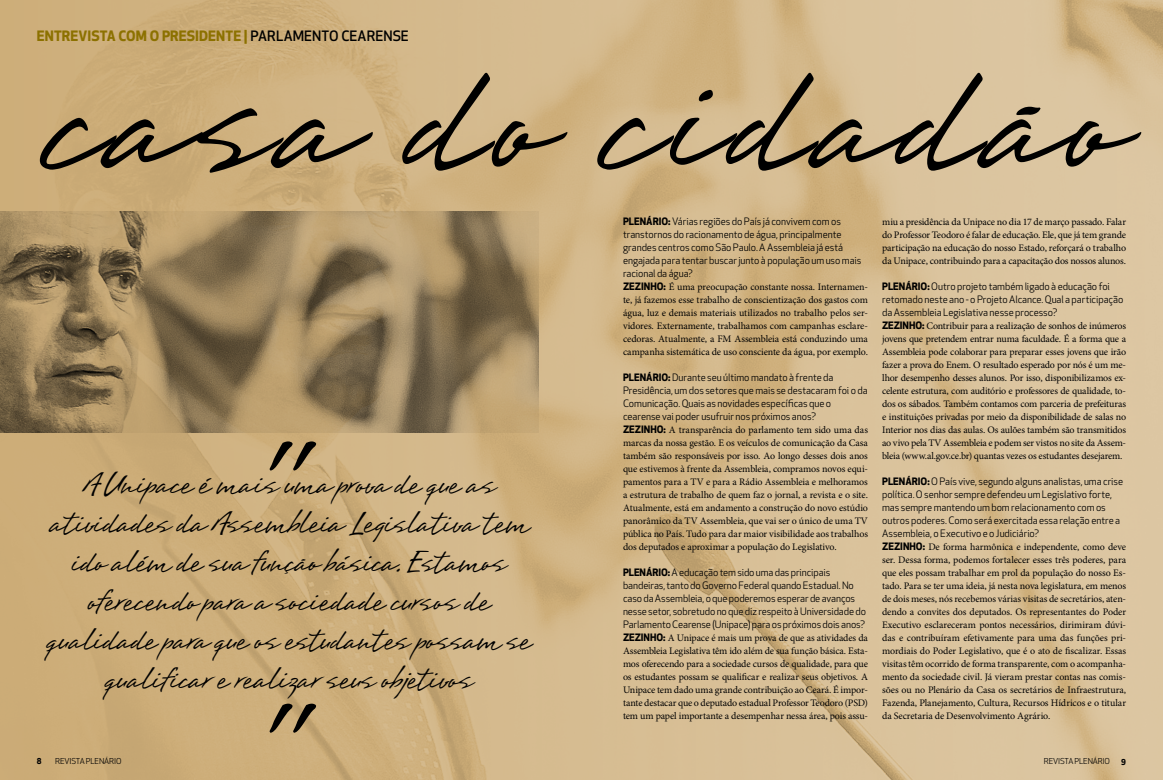
<style>
.page{position:relative;width:1163px;height:780px;background:#fff}
.page>*{position:absolute;margin:0;border:0;box-sizing:border-box;transform-origin:0 0}
.t1{font:203px/367px "Brisa";letter-spacing:.01em;color:#000}
.t2{font:38px/39px "Brisa";letter-spacing:-.03em;color:#000;text-align:center}
.t3{font:700 14px "Apex New";letter-spacing:.01em;color:#8c7100}
.t4{font:10px/13px "Minion Pro";letter-spacing:-.015em;color:#000;text-align:justify}
.t5{font:10px/13px "Apex New";letter-spacing:-.005em;color:#000}
.t6{font:8px "Apex New";letter-spacing:-.015em;color:#000}
.t7{font:700 8px "Apex New";color:#000}
.s1{font-weight:500;color:#000}
.s2{font-weight:700}
.s3{font-family:"Apex New";font-weight:700}
</style>
<div class="page">
<img style="left:0;top:0;width:1162px;height:780px">
<img style="left:0;top:211px;width:539px;height:221px">
<h3 class="t3" style="left:37px;top:26px;width:373px">ENTREVISTA COM O PRESIDENTE | <span class="s1">PARLAMENTO CEARENSE</span></h3>
<h1 class="t1" style="left:261px;top:-58px;width:858px;text-indent:-225px">casa do cidadão "</h1>
<p class="t5" style="left:623px;top:214px;width:240px"><span class="s2">PLENÁRIO:</span> Várias regiões do País já convivem com os transtornos do racionamento de água, principalmente grandes centros como São Paulo. A Assembleia já está engajada para tentar buscar junto à população um uso mais racional da água?</p>
<p class="t4" style="left:623px;top:280px;width:246px"><span class="s3">ZEZINHO:</span> É uma preocupação constante nossa. Internamen&shy;te, já fazemos esse trabalho de conscientização dos gastos com água, luz e demais materiais utilizados no trabalho pelos ser&shy;vidores. Externamente, trabalhamos com campanhas esclare&shy;cedoras. Atualmente, a FM Assembleia está conduzindo uma campanha sistemática de uso consciente da água, por exemplo.</p>
<p class="t5" style="left:623px;top:370px;width:246px"><span class="s2">PLENÁRIO:</span> Durante seu último mandato à frente da Presidência, um dos setores que mais se destacaram foi o da Comunicação. Quais as novidades específicas que o cearense vai poder usufruir nos próximos anos?</p>
<p class="t4" style="left:623px;top:423px;width:246px"><span class="s3">ZEZINHO:</span> A transparência do parlamento tem sido uma das marcas da nossa gestão. E os veículos de comunicação da Casa também são responsáveis por isso. Ao longo desses dois anos que estivemos à frente da Assembleia, compramos novos equi&shy;pamentos para a TV e para a Rádio Assembleia e melhoramos a estrutura de trabalho de quem faz o jornal, a revista e o site.<br>Atualmente, está em andamento a construção do novo estúdio panorâmico da TV Assembleia, que vai ser o único de uma TV pública no País. Tudo para dar maior visibilidade aos trabalhos dos deputados e aproximar a população do Legislativo.</p>
<p class="t5" style="left:623px;top:565px;width:244px"><span class="s2">PLENÁRIO:</span> A educação tem sido uma das principais bandeiras, tanto do Governo Federal quando Estadual. No caso da Assembleia, o que poderemos esperar de avanços nesse setor, sobretudo no que diz respeito à Universidade do Parlamento Cearense (Unipace) para os próximos dois anos?</p>
<p class="t4" style="left:623px;top:631px;width:246px"><span class="s3">ZEZINHO:</span> A Unipace é mais um prova de que as atividades da Assembleia Legislativa têm ido além de sua função básica. Esta&shy;mos oferecendo para a sociedade cursos de qualidade, para que os estudantes possam se qualificar e realizar seus objetivos. A Unipace tem dado uma grande contribuição ao Ceará. É impor&shy;tante destacar que o deputado estadual Professor Teodoro (PSD) tem um papel importante a desempenhar nessa área, pois assu-</p>
<p class="t4" style="left:882px;top:215px;width:245px">miu a presidência da Unipace no dia 17 de março passado. Falar do Professor Teodoro é falar de educação. Ele, que já tem grande participação na educação do nosso Estado, reforçará o trabalho da Unipace, contribuindo para a capacitação dos nossos alunos.</p>
<p class="t5" style="left:882px;top:279px;width:243px"><span class="s2">PLENÁRIO:</span> Outro projeto também ligado à educação foi retomado neste ano - o Projeto Alcance. Qual a participação da Assembleia Legislativa nesse processo?</p>
<p class="t4" style="left:882px;top:319px;width:245px"><span class="s3">ZEZINHO:</span> Contribuir para a realização de sonhos de inúmeros jovens que pretendem entrar numa faculdade. É a forma que a Assembleia pode colaborar para preparar esses jovens que irão fazer a prova do Enem. O resultado esperado por nós é um me&shy;lhor desempenho desses alunos. Por isso, disponibilizamos ex&shy;celente estrutura, com auditório e professores de qualidade, to&shy;dos os sábados. Também contamos com parceria de prefeituras e instituições privadas por meio da disponibilidade de salas no Interior nos dias das aulas. Os aulões também são transmitidos ao vivo pela TV Assembleia e podem ser vistos no site da Assem&shy;bleia (www.al.gov.ce.br) quantas vezes os estudantes desejarem.</p>
<p class="t5" style="left:882px;top:474px;width:242px"><span class="s2">PLENÁRIO:</span> O País vive, segundo alguns analistas, uma crise política. O senhor sempre defendeu um Legislativo forte, mas sempre mantendo um bom relacionamento com os outros poderes. Como será exercitada essa relação entre a Assembleia, o Executivo e o Judiciário?</p>
<p class="t4" style="left:882px;top:540px;width:245px"><span class="s3">ZEZINHO:</span> De forma harmônica e independente, como deve ser. Dessa forma, podemos fortalecer esses três poderes, para que eles possam trabalhar em prol da população do nosso Es&shy;tado. Para se ter uma ideia, já nesta nova legislatura, em menos de dois meses, nós recebemos várias visitas de secretários, aten&shy;dendo a convites dos deputados. Os representantes do Poder Executivo esclareceram pontos necessários, dirimiram dúvi&shy;das e contribuíram efetivamente para uma das funções pri&shy;mordiais do Poder Legislativo, que é o ato de fiscalizar. Essas visitas têm ocorrido de forma transparente, com o acompanha&shy;mento da sociedade civil. Já vieram prestar contas nas comis&shy;sões ou no Plenário da Casa os secretários de Infraestrutura, Fazenda, Planejamento, Cultura, Recursos Hídricos e o titular da Secretaria de Desenvolvimento Agrário.</p>
<h2 class="t2" style="left:46px;top:466px;width:487px">A Unipace é mais uma prova de que as atividades da Assembleia Legislativa tem ido além de sua função básica. Estamos oferecendo para a sociedade cursos de qualidade para que os estudantes possam se qualificar e realizar seus objetivos</h2>
<h1 class="t1" style="left:261px;top:571px;width:46px">"</h1>
<p class="t7" style="left:37px;top:755px;width:6px">8</p>
<p class="t6" style="left:55px;top:755px;width:68px">REVISTA PLENÁRIO</p>
<p class="t6" style="left:1043px;top:755px;width:68px">REVISTAPLENÁRIO</p>
<p class="t7" style="left:1120px;top:755px;width:6px">9</p>
</div>
